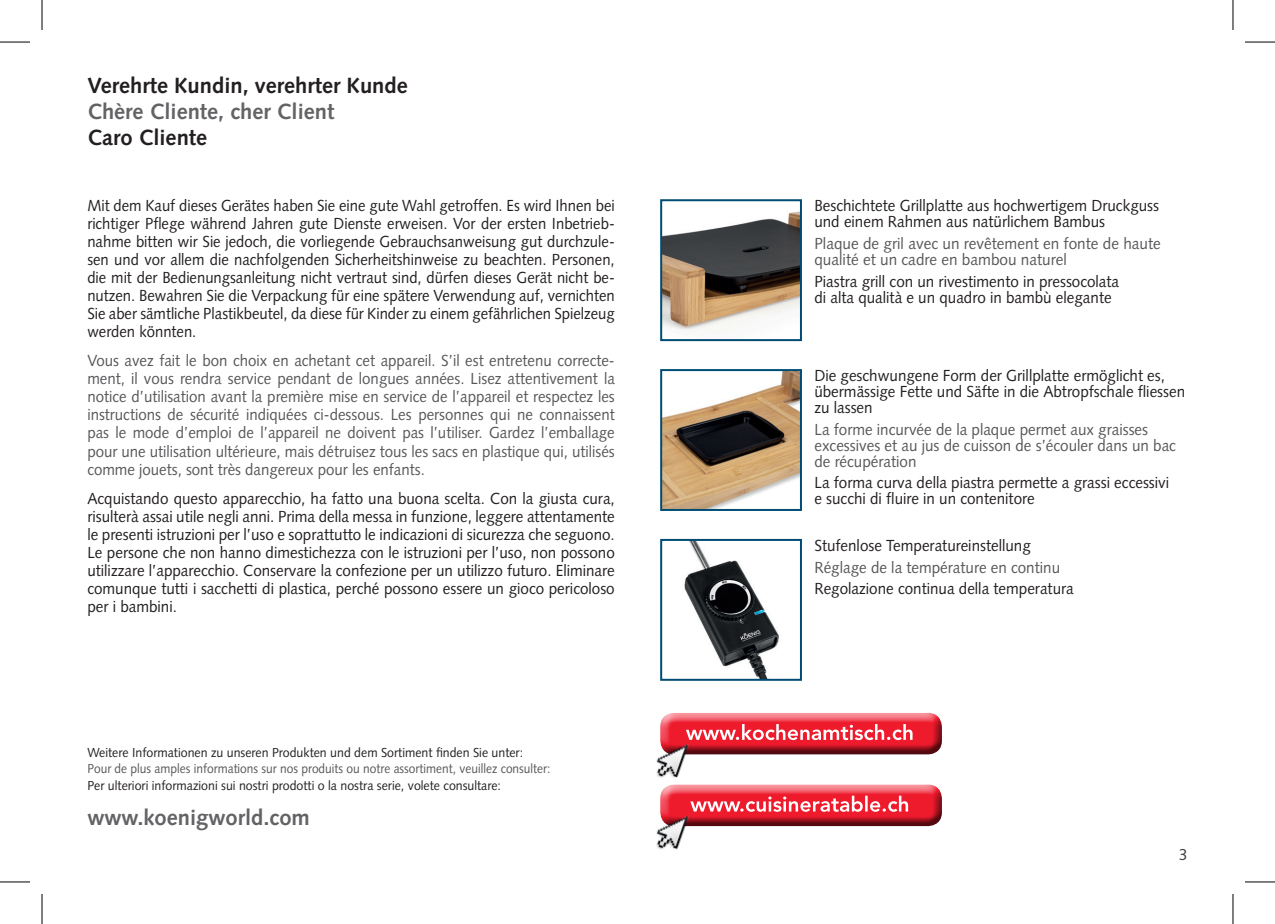
<style>
.page{position:relative;width:1275px;height:924px;background:#fff}
.page>*{position:absolute;margin:0;border:0;box-sizing:border-box;transform-origin:0 0}
.t1{font:700 22px "Syntax LT Std";color:#636366}
.t2{font:700 22px "Syntax LT Std";color:#231f20}
.t3{font:16px/18px "Syntax LT Std";color:#231f20;scale:.95 1}
.t4{font:16px/18px "Syntax LT Std";color:#231f20;text-align:justify;scale:.93 1}
.t5{font:16px/18px "Syntax LT Std";color:#57585a;text-align:justify;scale:.94 1}
.t6{font:16px/16px "Syntax LT Std";color:#57585a;scale:.95 1}
.t7{font:16px/16px "Syntax LT Std";color:#57585a;scale:.96 1}
.t8{font:16px "Syntax LT Std";color:#3e3e3f;scale:.95 1}
.t9{font:13px "Syntax LT Std";color:#231f20;scale:.95 1}
.t10{font:13px "Syntax LT Std";color:#57585a;scale:.92 1}
</style>
<div class="page">
<div style="left:659px;top:708px;width:286px;height:38px;background:#fff;opacity:.75"></div>
<div style="left:659px;top:714px;width:286px;height:40px;background:#231f20;opacity:.75"></div>
<svg style="left:686px;top:723px;width:226px;height:16px"></svg>
<img style="left:656px;top:730px;width:43px;height:48px">
<div style="left:659px;top:780px;width:286px;height:37px;background:#fff;opacity:.75"></div>
<div style="left:659px;top:785px;width:286px;height:41px;background:#231f20;opacity:.75"></div>
<svg style="left:690px;top:795px;width:218px;height:16px"></svg>
<img style="left:656px;top:801px;width:43px;height:49px">
<img style="left:663px;top:211px;width:136px;height:121px">
<div style="left:660px;top:199px;width:142px;height:142px;border:2px solid #004c74"></div>
<img style="left:663px;top:372px;width:136px;height:135px">
<div style="left:660px;top:369px;width:142px;height:141px;border:2px solid #004c74"></div>
<img style="left:684px;top:541px;width:95px;height:136px">
<div style="left:660px;top:538px;width:142px;height:142px;border:2px solid #004c74"></div>
<hr style="left:0;top:42px;width:30px;height:1px;background:#000">
<hr style="left:1245px;top:42px;width:30px;height:1px;background:#000">
<hr style="left:0;top:881px;width:30px;height:1px;background:#000">
<hr style="left:1245px;top:881px;width:30px;height:1px;background:#000">
<hr style="left:42px;top:0;width:1px;height:30px;background:#000">
<hr style="left:42px;top:893px;width:1px;height:30px;background:#000">
<hr style="left:1232px;top:0;width:1px;height:30px;background:#000">
<hr style="left:1232px;top:893px;width:1px;height:30px;background:#000">
<h1 class="t2" style="left:87px;top:72px;width:322px">Verehrte Kundin, verehrter Kunde</h1>
<h1 class="t1" style="left:87px;top:98px;width:248px">Chère Cliente, cher Client</h1>
<h1 class="t2" style="left:87px;top:125px;width:121px">Caro Cliente</h1>
<p class="t4" style="left:87px;top:197px;width:568px">Mit dem Kauf dieses Gerätes haben Sie eine gute Wahl getroffen. Es wird Ihnen bei richtiger Pflege während Jahren gute Dienste erweisen. Vor der ersten Inbetrieb&shy;nahme bitten wir Sie jedoch, die vorliegende Gebrauchsanweisung gut durchzule&shy;sen und vor allem die nachfolgenden Sicherheitshinweise zu beachten. Personen, die mit der Bedienungsanleitung nicht vertraut sind, dürfen dieses Gerät nicht be&shy;nutzen. Bewahren Sie die Verpackung für eine spätere Verwendung auf, vernichten Sie aber sämtliche Plastikbeutel, da diese für Kinder zu einem gefährlichen Spielzeug werden könnten.</p>
<p class="t5" style="left:87px;top:352px;width:562px">Vous avez fait le bon choix en achetant cet appareil. S’il est entretenu correcte&shy;ment, il vous rendra service pendant de longues années. Lisez attentivement la notice d’utilisation avant la première mise en service de l’appareil et respectez les instructions de sécurité indiquées ci-dessous. Les personnes qui ne connaissent pas le mode d’emploi de l’appareil ne doivent pas l’utiliser. Gardez l’emballage pour une utilisation ultérieure, mais détruisez tous les sacs en plastique qui, utilisés comme jouets, sont très dangereux pour les enfants.</p>
<p class="t3" style="left:87px;top:489px;width:557px">Acquistando questo apparecchio, ha fatto una buona scelta. Con la giusta cura, risulterà assai utile negli anni. Prima della messa in funzione, leggere attentamente le presenti istruzioni per l’uso e soprattutto le indicazioni di sicurezza che seguono.<br>Le persone che non hanno dimestichezza con le istruzioni per l’uso, non possono utilizzare l’apparecchio. Conservare la confezione per un utilizzo futuro. Eliminare comunque tutti i sacchetti di plastica, perché possono essere un gioco pericoloso per i bambini.</p>
<p class="t9" style="left:87px;top:744px;width:460px">Weitere Informationen zu unseren Produkten und dem Sortiment finden Sie unter:</p>
<p class="t10" style="left:87px;top:760px;width:505px">Pour de plus amples informations sur nos produits ou notre assortiment, veuillez consulter:</p>
<p class="t9" style="left:87px;top:777px;width:437px">Per ulteriori informazioni sui nostri prodotti o la nostra serie, volete consultare:</p>
<h1 class="t1" style="left:87px;top:804px;width:224px">www.koenigworld.com</h1>
<p class="t3" style="left:814px;top:198px;width:364px;line-height:16px">Beschichtete Grillplatte aus hochwertigem Druckguss und einem Rahmen aus natürlichem Bambus</p>
<p class="t7" style="left:814px;top:235px;width:362px">Plaque de gril avec un revêtement en fonte de haute qualité et un cadre en bambou naturel</p>
<p class="t3" style="left:814px;top:273px;width:322px;line-height:16px">Piastra grill con un rivestimento in pressocolata di alta qualità e un quadro in bambù elegante</p>
<p class="t3" style="left:814px;top:367px;width:392px;line-height:16px">Die geschwungene Form der Grillplatte ermöglicht es, übermässige Fette und Säfte in die Abtropfschale fliessen zu lassen</p>
<p class="t6" style="left:814px;top:421px;width:382px">La forme incurvée de la plaque permet aux graisses excessives et au jus de cuisson de s’écouler dans un bac de récupération</p>
<p class="t3" style="left:814px;top:474px;width:375px;line-height:16px">La forma curva della piastra permette a grassi eccessivi e succhi di fluire in un contenitore</p>
<p class="t3" style="left:814px;top:536px;width:229px">Stufenlose Temperatureinstellung</p>
<p class="t6" style="left:814px;top:559px;width:260px">Réglage de la température en continu</p>
<p class="t3" style="left:814px;top:579px;width:274px">Regolazione continua della temperatura</p>
<p class="t8" style="left:1179px;top:844px;width:10px">3</p>
</div>
